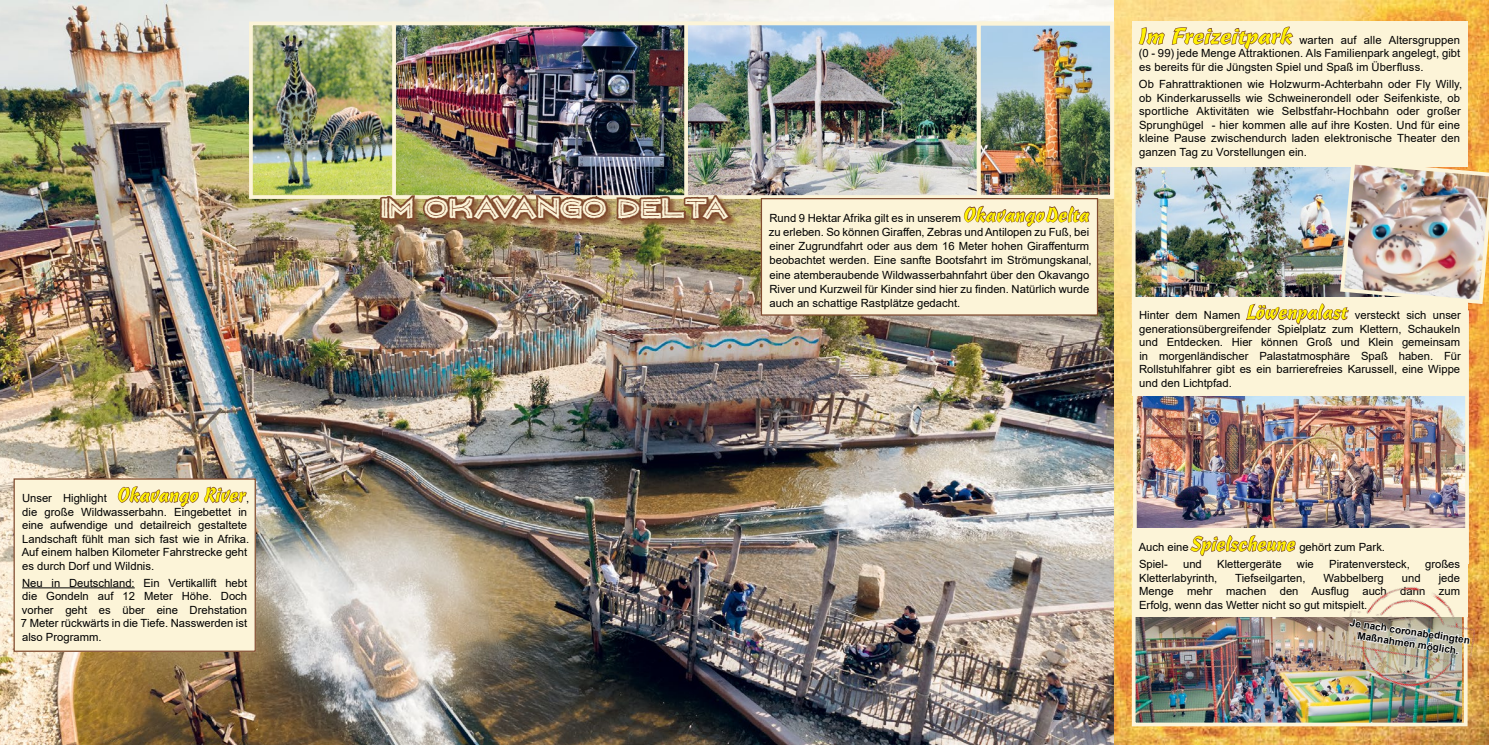
<style>
.page{position:relative;width:1489px;height:745px;background:#fff}
.page>*{position:absolute;margin:0;border:0;box-sizing:border-box;transform-origin:0 0}
.t1{font:27.5px "WILDAFRICA";color:#fcf4d8}
.t2{font:11.25px/13.5px "Arial";color:#000}
.t3{font:700 10px/12px "Arial";color:#000;text-align:center}
.s1{font-family:"Freehand";font-size:20px;color:#fff200}
.s2{font-family:"Freehand";font-size:22px;color:#fff200}
</style>
<div class="page">
<img style="left:352px;top:0;width:1136px;height:744px">
<img style="left:0;top:1px;width:1113px;height:743px">
<img style="left:1136px;top:616px;width:183px;height:104px">
<div style="left:1131px;top:568px;width:336px;height:157px;border:4px solid #fcf4d8"></div>
<img style="left:254px;top:27px;width:430px;height:167px">
<div style="left:392px;top:22px;width:311px;height:177px;border:4px solid #fcf4d8"></div>
<img style="left:689px;top:27px;width:287px;height:167px">
<div style="left:684px;top:22px;width:319px;height:177px;border:4px solid #fcf4d8"></div>
<img style="left:981px;top:27px;width:128px;height:167px">
<div style="left:976px;top:22px;width:138px;height:177px;border:4px solid #fcf4d8"></div>
<div style="left:249px;top:22px;width:147px;height:177px;border:4px solid #fcf4d8"></div>
<img style="left:1137px;top:395px;width:326px;height:133px">
<img style="left:1136px;top:167px;width:108px;height:130px">
<div style="left:1131px;top:528px;width:336px;height:88px;background:#fcf4d8"></div>
<svg style="left:1190px;top:535px;width:106px;height:21px"></svg>
<div style="left:1131px;top:297px;width:336px;height:98px;background:#fcf4d8"></div>
<div style="left:1131px;top:22px;width:336px;height:145px;background:#fcf4d8"></div>
<svg style="left:1138px;top:26px;width:155px;height:24px"></svg>
<div style="left:14px;top:478px;width:241px;height:172px;background:#fcf4d8"></div>
<hr style="left:22px;top:587px;width:113px;height:1px;background:#000">
<svg style="left:117px;top:486px;width:130px;height:22px"></svg>
<div style="left:14px;top:478px;width:242px;height:173px;border:1px solid #804a2e"></div>
<div style="left:761px;top:198px;width:336px;height:117px;background:#fcf4d8"></div>
<svg style="left:963px;top:205px;width:127px;height:22px"></svg>
<div style="left:760px;top:198px;width:338px;height:117px;border:1px solid #804a2e"></div>
<img style="left:377px;top:149px;width:357px;height:344px">
<img style="left:1244px;top:158px;width:244px;height:167px">
<img style="left:1319px;top:548px;width:169px;height:178px">
<img style="left:1348px;top:617px;width:122px;height:50px">
<p class="t2" style="left:22px;top:491px;width:229px">Unser Highlight <span class="s1">Okavango River</span>, die große Wildwasserbahn. Eingebettet in eine aufwendige und detailreich gestaltete Landschaft fühlt man sich fast wie in Afrika.<br>Auf einem halben Kilometer Fahrstrecke geht es durch Dorf und Wildnis.</p>
<p class="t2" style="left:21px;top:575px;width:228px;text-align:justify">Neu in Deutschland: Ein Vertikallift hebt die Gondeln auf 12 Meter Höhe. Doch vorher geht es über eine Drehstation 7 Meter rückwärts in die Tiefe. Nasswerden ist also Programm.</p>
<h1 class="t1" style="left:381px;top:192px;width:349px">IM OKAVANGO DELTA</h1>
<p class="t2" style="left:769px;top:210px;width:324px;line-height:14.2px">Rund 9 Hektar Afrika gilt es in unserem <span class="s1">OkavangoDelta </span>zu erleben. So können Giraffen, Zebras und Antilopen zu Fuß, bei einer Zugrundfahrt oder aus dem 16 Meter hohen Giraffenturm beobachtet werden. Eine sanfte Bootsfahrt im Strömungskanal, eine atemberaubende Wildwasserbahnfahrt über den Okavango River und Kurzweil für Kinder sind hier zu finden. Natürlich wurde auch an schattige Rastplätze gedacht.</p>
<p class="t2" style="left:1138px;top:33px;width:323px;text-align:justify"><span class="s2">Im Freizeitpark</span> warten auf alle Altersgruppen (0 - 99) jede Menge Attraktionen. Als Familienpark angelegt, gibt es bereits für die Jüngsten Spiel und Spaß im Überfluss.</p>
<p class="t2" style="left:1138px;top:77px;width:325px">Ob Fahrattraktionen wie Holzwurm-Achterbahn oder Fly Willy, ob Kinderkarussells wie Schweinerondell oder Seifenkiste, ob sportliche Aktivitäten wie Selbstfahr-Hochbahn oder großer Sprunghügel - hier kommen alle auf ihre Kosten. Und für eine kleine Pause zwischendurch laden elektronische Theater den ganzen Tag zu Vorstellungen ein.</p>
<p class="t2" style="left:1139px;top:308px;width:323px;text-align:justify">Hinter dem Namen <span class="s1">Löwenpalast</span> versteckt sich unser generationsübergreifender Spielplatz zum Klettern, Schaukeln und Entdecken. Hier können Groß und Klein gemeinsam in morgenländischer Palastatmosphäre Spaß haben. Für Rollstuhlfahrer gibt es ein barrierefreies Karussell, eine Wippe und den Lichtpfad.</p>
<p class="t2" style="left:1138px;top:538px;width:248px;line-height:17px">Auch eine <span class="s1">Spielscheune</span> gehört zum Park.<br>Spiel-</p>
<p class="t2" style="left:1182px;top:557px;width:20px">und</p>
<p class="t2" style="left:1217px;top:557px;width:66px">Klettergeräte</p>
<p class="t2" style="left:1296px;top:557px;width:18px">wie</p>
<p class="t2" style="left:1328px;top:557px;width:82px">Piratenversteck,</p>
<p class="t2" style="left:1424px;top:557px;width:37px">großes</p>
<p class="t2" style="left:1139px;top:570px;width:80px">Kletterlabyrinth,</p>
<p class="t2" style="left:1235px;top:570px;width:72px">Tiefseilgarten,</p>
<p class="t2" style="left:1323px;top:570px;width:62px">Wabbelberg</p>
<p class="t2" style="left:1401px;top:570px;width:20px">und</p>
<p class="t2" style="left:1139px;top:570px;width:322px;text-align:justify;text-indent:300px">jede Menge mehr machen den Ausflug auch dann zum Erfolg, wenn das Wetter nicht so gut mitspielt.</p>
<p class="t3" style="left:1350px;top:615px;width:123px;rotate:9deg">Je nach coronabedingten<br>Maßnahmen möglich.</p>
</div>
